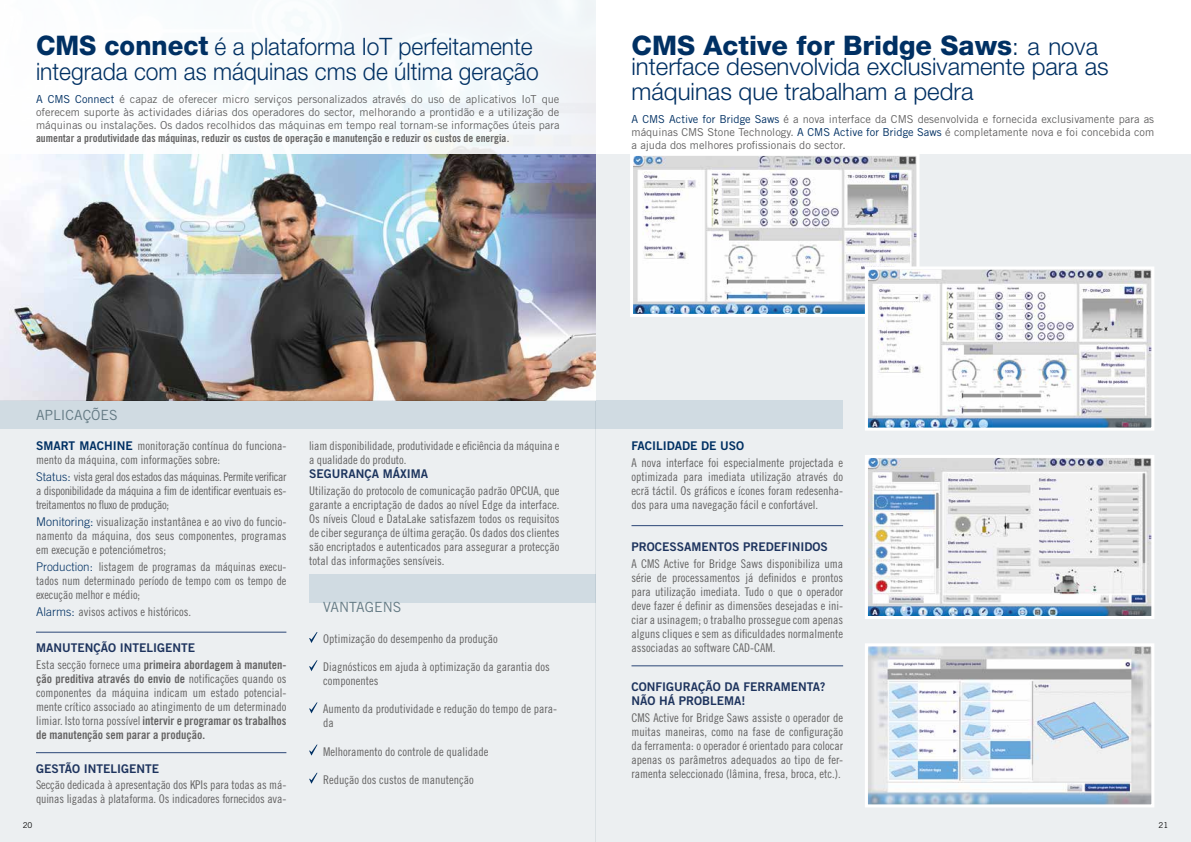
<style>
.page{position:relative;width:1191px;height:842px;background:#fff}
.page>*{position:absolute;margin:0;border:0;box-sizing:border-box;transform-origin:0 0}
.t1{font:800 27px "Helvetica Neue LT Std";color:#003063}
.t2{font:300 24px/25px "Helvetica Neue LT Std";color:#003063;scale:.95 1}
.t3{font:300 24px/25px "Helvetica Neue LT Std";color:#003063}
.t4{font:14px "Trade Gothic LT Std";color:#647a84}
.t5{font:12px/14px "Trade Gothic LT Std Cn 18";color:#646363;text-align:justify}
.t6{font:12px/14px "Trade Gothic LT Std Bd Cn 20";color:#646363}
.t7{font:12px/14px "Trade Gothic LT Std Bd 2";color:#1e345e}
.t8{font:12px "Trade Gothic LT Std Bd 2";color:#003063}
.t9{font:12px "Trade Gothic LT Std Bd 2";color:#1d355e}
.t10{font:11px/13px "Trade Gothic LT Std";color:#646363;text-align:justify}
.t11{font:11px "Trade Gothic LT Std Bd Cn 20";color:#646363}
.t12{font:8px "Trade Gothic LT Std";color:#000}
.s1{font-weight:800;font-size:27px}
.s2{color:#003063}
.s3{font-family:"Trade Gothic LT Std"}
.s4{font-weight:300;font-size:24px}
.s5{font-family:"Trade Gothic LT Std Bd 2";color:#003063}
.s6{font-family:"Trade Gothic LT Std";font-weight:300;color:#003063}
.s7{font-family:"Trade Gothic LT Std Cn 18"}
</style>
<div class="page">
<div style="left:595px;top:154px;width:596px;height:688px;background:#eceff1"></div>
<div style="left:0;top:400px;width:843px;height:29px;background:#d0dbe2"></div>
<img style="left:0;top:154px;width:595px;height:246px">
<div style="left:0;top:0;width:595px;height:154px;background:#f7fbfc"></div>
<img style="left:634px;top:157px;width:281px;height:156px">
<div style="left:630px;top:153px;width:289px;height:164px;border:3px solid #fff"></div>
<img style="left:869px;top:270px;width:281px;height:157px">
<div style="left:865px;top:266px;width:289px;height:165px;border:3px solid #fff"></div>
<img style="left:869px;top:459px;width:281px;height:156px">
<div style="left:865px;top:455px;width:289px;height:164px;border:3px solid #fff"></div>
<img style="left:869px;top:647px;width:281px;height:156px">
<div style="left:865px;top:643px;width:289px;height:164px;border:3px solid #fff"></div>
<div style="left:0;top:400px;width:595px;height:442px;background:#eceff1"></div>
<hr style="left:36px;top:632px;width:250px;height:1px;background:#2f4b7d">
<hr style="left:36px;top:752px;width:250px;height:1px;background:#2f4b7d">
<hr style="left:631px;top:525px;width:212px;height:1px;background:#2f4b7d">
<hr style="left:631px;top:666px;width:212px;height:1px;background:#2f4b7d">
<svg style="left:309px;top:632px;width:8px;height:11px"></svg>
<svg style="left:309px;top:660px;width:8px;height:11px"></svg>
<svg style="left:309px;top:702px;width:8px;height:11px"></svg>
<svg style="left:309px;top:745px;width:8px;height:11px"></svg>
<svg style="left:309px;top:773px;width:8px;height:11px"></svg>
<h2 class="t2" style="left:36px;top:34px;width:531px"><span class="s1">CMS connect</span> é a plataforma IoT perfeitamente integrada com as máquinas cms de última geração</h2>
<p class="t10" style="left:36px;top:93px;width:525px"><span class="s2">A CMS Connect</span> é capaz de oferecer micro serviços personalizados através do uso de aplicativos IoT que oferecem suporte às actividades diárias dos operadores do sector, melhorando a prontidão e a utilização de máquinas ou instalações. Os dados recolhidos das máquinas em tempo real tornam-se informações úteis para</p>
<p class="t11" style="left:36px;top:132px;width:475px">aumentar a produtividade das máquinas, reduzir os custos de operação e manutenção e reduzir os custos de energia<span class="s3">.</span></p>
<h1 class="t1" style="left:631px;top:30px;width:468px">CMS Active for Bridge Saws<span class="s4">: a nova</span></h1>
<h2 class="t3" style="left:631px;top:54px;width:478px">interface desenvolvida exclusivamente para as máquinas que trabalham a pedra</h2>
<p class="t10" style="left:631px;top:113px;width:524px"><span class="s2">A CMS Active for Bridge Saws</span> é a nova interface da CMS desenvolvida e fornecida exclusivamente para as máquinas CMS Stone Technology. <span class="s2">A CMS Active for Bridge Saws</span> é completamente nova e foi concebida com a ajuda dos melhores profissionais do sector.</p>
<p class="t4" style="left:36px;top:406px;width:83px">APLICAÇÕES</p>
<p class="t5" style="left:36px;top:439px;width:252px"><span class="s5">SMART MACHINE</span> monitoração contínua do funciona&shy;mento da máquina, com informações sobre:</p>
<p class="t5" style="left:36px;top:470px;width:252px"><span class="s6">Status:</span> vista geral dos estados das máquinas. Permite verificar a disponibilidade da máquina a fim de identificar eventuais es&shy;treitamentos no fluxo de produção;</p>
<p class="t5" style="left:36px;top:514px;width:252px"><span class="s6">Monitoring:</span> visualização instantânea e ao vivo do funcio&shy;namento da máquina, dos seus componentes, programas em execução e potenciómetros;</p>
<p class="t5" style="left:36px;top:559px;width:252px"><span class="s6">Production:</span> listagem de programas da máquinas execu&shy;tados num determinado período de tempo com os tempo de execução melhor e médio;</p>
<p class="t5" style="left:36px;top:604px;width:156px"><span class="s6">Alarms:</span> avisos activos e históricos.</p>
<p class="t7" style="left:36px;top:641px;width:160px">MANUTENÇÃO INTELIGENTE</p>
<p class="t6" style="left:36px;top:657px;width:252px"><span class="s7">Esta secção fornece uma</span> primeira abordagem à manuten&shy;ção preditiva através do envio de <span class="s7">notificações quando os</span></p>
<p class="t5" style="left:36px;top:685px;width:252px">componentes da máquina indicam um estado potencial&shy;mente crítico associado ao atingimento de um determinado</p>
<p class="t6" style="left:36px;top:713px;width:252px"><span class="s7">limiar. Isto torna possível</span> intervir e programar os trabalhos de manutenção sem parar a produção.</p>
<p class="t7" style="left:36px;top:761px;width:125px">GESTÃO INTELIGENTE</p>
<p class="t5" style="left:36px;top:778px;width:252px">Secção dedicada à apresentação dos KPIs para todas as má&shy;quinas ligadas à plataforma. Os indicadores fornecidos ava-</p>
<p class="t5" style="left:309px;top:439px;width:252px">liam disponibilidade, produtividade e eficiência da máquina e a qualidade do produto.</p>
<p class="t9" style="left:309px;top:466px;width:120px">SEGURANÇA MÁXIMA</p>
<p class="t5" style="left:309px;top:484px;width:252px">Utilização do protocolo de comunicação padrão OPCUA, que garante a encriptação de dados ao nível Edge da interface.<br>Os níveis Cloud e DataLake satisfazem todos os requisitos de ciber segurança de última geração. Os dados dos clientes são encriptados e autenticados para assegurar a protecção total das informações sensíveis.</p>
<p class="t4" style="left:323px;top:599px;width:80px">VANTAGENS</p>
<p class="t5" style="left:323px;top:632px;width:176px">Optimização do desempenho da produção</p>
<p class="t5" style="left:323px;top:660px;width:228px">Diagnósticos em ajuda à optimização da garantia dos componentes</p>
<p class="t5" style="left:323px;top:702px;width:235px">Aumento da produtividade e redução do tempo de para&shy;da</p>
<p class="t5" style="left:323px;top:744px;width:167px">Melhoramento do controle de qualidade</p>
<p class="t5" style="left:323px;top:772px;width:152px">Redução dos custos de manutenção</p>
<p class="t8" style="left:631px;top:438px;width:114px">FACILIDADE DE USO</p>
<p class="t5" style="left:631px;top:456px;width:213px">A nova interface foi especialmente projectada e optimizada para imediata utilização através do ecrã táctil. Os gráficos e ícones foram redesenha&shy;dos para uma navegação fácil e confortável.</p>
<p class="t7" style="left:631px;top:540px;width:198px">PROCESSAMENTOS PREDEFINIDOS</p>
<p class="t5" style="left:631px;top:557px;width:213px">A CMS Active for Bridge Saws disponibiliza uma série de processamentos já definidos e prontos para utilização imediata. Tudo o que o operador deve fazer é definir as dimensões desejadas e ini&shy;ciar a usinagem; o trabalho prossegue com apenas alguns cliques e sem as dificuldades normalmente associadas ao software CAD-CAM.</p>
<p class="t7" style="left:631px;top:680px;width:196px">CONFIGURAÇÃO DA FERRAMENTA?<br>NÃO HÁ PROBLEMA!</p>
<p class="t5" style="left:631px;top:711px;width:213px">CMS Active for Bridge Saws assiste o operador de muitas maneiras, como na fase de configuração da ferramenta: o operador é orientado para colocar apenas os parâmetros adequados ao tipo de fer&shy;ramenta seleccionado (lâmina, fresa, broca, etc.).</p>
<p class="t12" style="left:23px;top:820px;width:11px">20</p>
<p class="t12" style="left:1158px;top:820px;width:11px">21</p>
</div>
